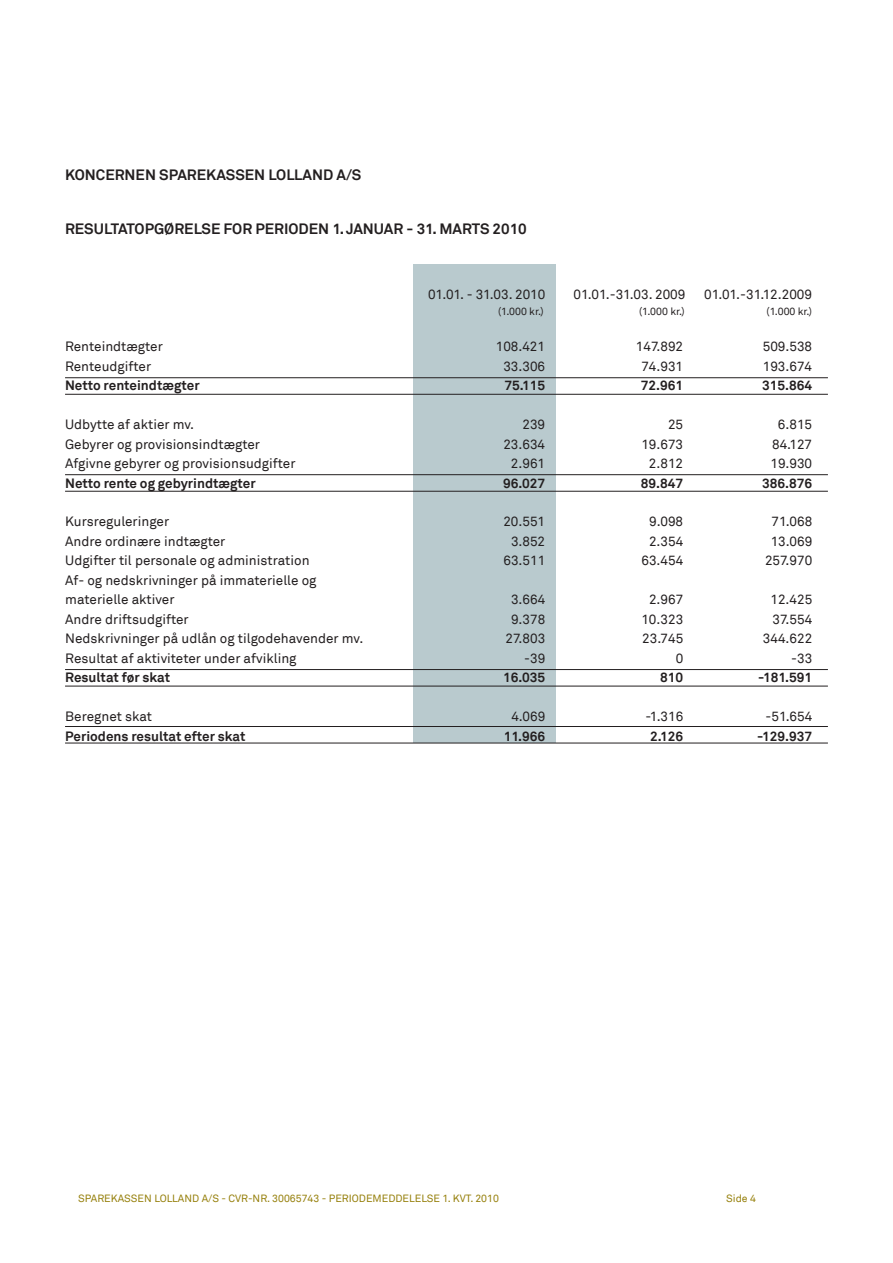
<style>
.page{position:relative;width:893px;height:1263px;background:#fff}
.page>*{position:absolute;margin:0;border:0;box-sizing:border-box;transform-origin:0 0}
.t1{font:700 15px "Akkurat";color:#231f20}
.t2{font:13.5px/19.5px "Akkurat";color:#231f20}
.t3{font:700 13.5px "Akkurat";color:#231f20}
.t4{font:10.5px "Akkurat";color:#957f0a}
.t5{font:10.5px "Akkurat";color:#231f20}
</style>
<div class="page">
<div style="left:413px;top:264px;width:142px;height:479px;background:#b9cace"></div>
<hr style="left:65px;top:377px;width:763px;height:1px;background:#231f20">
<hr style="left:65px;top:394px;width:763px;height:1px;background:#231f20">
<hr style="left:65px;top:669px;width:763px;height:1px;background:#231f20">
<hr style="left:65px;top:686px;width:763px;height:1px;background:#231f20">
<hr style="left:65px;top:726px;width:763px;height:1px;background:#231f20">
<hr style="left:65px;top:743px;width:763px;height:1px;background:#231f20">
<hr style="left:65px;top:474px;width:763px;height:1px;background:#231f20">
<hr style="left:65px;top:491px;width:763px;height:1px;background:#231f20">
<p class="t1" style="left:65px;top:166px;width:114px">Koncernen Spare</p>
<p class="t1" style="left:206px;top:166px;width:21px">kasse</p>
<p class="t1" style="left:254px;top:166px;width:32px">n Lolla</p>
<p class="t1" style="left:312px;top:166px;width:51px">nd A/S</p>
<p class="t1" style="left:65px;top:220px;width:120px">Resultatopgørelse</p>
<p class="t1" style="left:224px;top:220px;width:10px">for</p>
<p class="t1" style="left:255px;top:220px;width:10px">periode</p>
<p class="t1" style="left:318px;top:220px;width:133px">n 1. januar - 31. mar</p>
<p class="t1" style="left:472px;top:220px;width:56px">ts 2010</p>
<p class="t2" style="left:428px;top:285px;width:119px">01.01. - 31.03. 2010</p>
<p class="t2" style="left:574px;top:285px;width:113px">01.01.-31.03. 2009</p>
<p class="t2" style="left:704px;top:285px;width:109px">01.01.-31.12.2009</p>
<p class="t5" style="left:498px;top:305px;width:47px">(1.000 kr.)</p>
<p class="t5" style="left:639px;top:305px;width:47px">(1.000 kr.)</p>
<p class="t5" style="left:766px;top:305px;width:47px">(1.000 kr.)</p>
<p class="t2" style="left:65px;top:337px;width:99px">Renteindtægter</p>
<p class="t2" style="left:496px;top:337px;width:51px">108.421</p>
<p class="t2" style="left:636px;top:337px;width:49px">147.892</p>
<p class="t2" style="left:763px;top:337px;width:51px">509.538</p>
<p class="t2" style="left:65px;top:356px;width:88px">Renteudgifter</p>
<p class="t2" style="left:503px;top:356px;width:43px">33.306</p>
<p class="t2" style="left:641px;top:356px;width:43px">74.931</p>
<p class="t2" style="left:763px;top:356px;width:51px">193.674</p>
<p class="t3" style="left:65px;top:377px;width:136px">N etto renteindtægter</p>
<p class="t3" style="left:504px;top:377px;width:42px">75.115</p>
<p class="t3" style="left:641px;top:377px;width:44px">72.961</p>
<p class="t3" style="left:762px;top:377px;width:52px">315.864</p>
<p class="t2" style="left:65px;top:415px;width:131px">Udbytte af aktier mv.</p>
<p class="t2" style="left:522px;top:415px;width:24px">239</p>
<p class="t2" style="left:668px;top:415px;width:17px">25</p>
<p class="t2" style="left:778px;top:415px;width:36px">6.815</p>
<p class="t2" style="left:65px;top:434px;width:196px">Gebyrer og provisionsindtægter</p>
<p class="t2" style="left:503px;top:434px;width:43px">23.634</p>
<p class="t2" style="left:641px;top:434px;width:43px">19.673</p>
<p class="t2" style="left:772px;top:434px;width:42px">84.127</p>
<p class="t2" style="left:65px;top:454px;width:232px">Afgivne gebyrer og provisionsudgifter</p>
<p class="t2" style="left:511px;top:454px;width:36px">2.961</p>
<p class="t2" style="left:649px;top:454px;width:36px">2.812</p>
<p class="t2" style="left:770px;top:454px;width:43px">19.930</p>
<p class="t3" style="left:65px;top:474px;width:192px">N etto rente og gebyrindtægter</p>
<p class="t3" style="left:503px;top:474px;width:44px">96.027</p>
<p class="t3" style="left:641px;top:474px;width:44px">89.847</p>
<p class="t3" style="left:762px;top:474px;width:52px">386.876</p>
<p class="t2" style="left:65px;top:512px;width:106px">Kursreguleringer</p>
<p class="t2" style="left:503px;top:512px;width:43px">20.551</p>
<p class="t2" style="left:649px;top:512px;width:35px">9.098</p>
<p class="t2" style="left:772px;top:512px;width:42px">71.068</p>
<p class="t2" style="left:65px;top:532px;width:162px">Andre ordinære indtægter</p>
<p class="t2" style="left:511px;top:532px;width:36px">3.852</p>
<p class="t2" style="left:649px;top:532px;width:36px">2.354</p>
<p class="t2" style="left:771px;top:532px;width:43px">13.069</p>
<p class="t2" style="left:65px;top:551px;width:246px">Udgifter til personale og administration</p>
<p class="t2" style="left:503px;top:551px;width:43px">63.511</p>
<p class="t2" style="left:641px;top:551px;width:43px">63.454</p>
<p class="t2" style="left:765px;top:551px;width:49px">257.970</p>
<p class="t2" style="left:65px;top:571px;width:253px">Af- og nedskrivninger på immaterielle og materielle aktiver</p>
<p class="t2" style="left:511px;top:590px;width:36px">3.664</p>
<p class="t2" style="left:649px;top:590px;width:36px">2.967</p>
<p class="t2" style="left:770px;top:590px;width:43px">12.425</p>
<p class="t2" style="left:65px;top:610px;width:125px">Andre driftsudgifter</p>
<p class="t2" style="left:511px;top:610px;width:36px">9.378</p>
<p class="t2" style="left:641px;top:610px;width:43px">10.323</p>
<p class="t2" style="left:773px;top:610px;width:41px">37.554</p>
<p class="t2" style="left:65px;top:629px;width:300px">Nedskrivninger på udlån og tilgodehavender mv.</p>
<p class="t2" style="left:506px;top:629px;width:41px">27.803</p>
<p class="t2" style="left:642px;top:629px;width:43px">23.745</p>
<p class="t2" style="left:763px;top:629px;width:51px">344.622</p>
<p class="t2" style="left:65px;top:649px;width:233px">Resultat af aktiviteter under afvikling</p>
<p class="t2" style="left:524px;top:649px;width:23px">-39</p>
<p class="t2" style="left:676px;top:649px;width:9px">0</p>
<p class="t2" style="left:791px;top:649px;width:23px">-33</p>
<p class="t3" style="left:65px;top:669px;width:106px">Resultat før skat</p>
<p class="t3" style="left:503px;top:669px;width:44px">16.035</p>
<p class="t3" style="left:660px;top:669px;width:25px">810</p>
<p class="t3" style="left:758px;top:669px;width:56px">-181.591</p>
<p class="t2" style="left:65px;top:707px;width:88px">Beregnet skat</p>
<p class="t2" style="left:511px;top:707px;width:35px">4.069</p>
<p class="t2" style="left:645px;top:707px;width:39px">-1.316</p>
<p class="t2" style="left:765px;top:707px;width:48px">-51.654</p>
<p class="t3" style="left:65px;top:728px;width:182px">Periodens resultat efter skat</p>
<p class="t3" style="left:504px;top:728px;width:43px">11.966</p>
<p class="t3" style="left:650px;top:728px;width:35px">2.126</p>
<p class="t3" style="left:757px;top:728px;width:57px">-129.937</p>
<p class="t4" style="left:78px;top:1192px;width:422px">SPAREKASSEN LOLLAND A/S - CVR-NR. 30065743 - PERIODEMEDDELELSE 1. KVT. 2010</p>
<p class="t4" style="left:726px;top:1192px;width:31px">Side 4</p>
</div>
